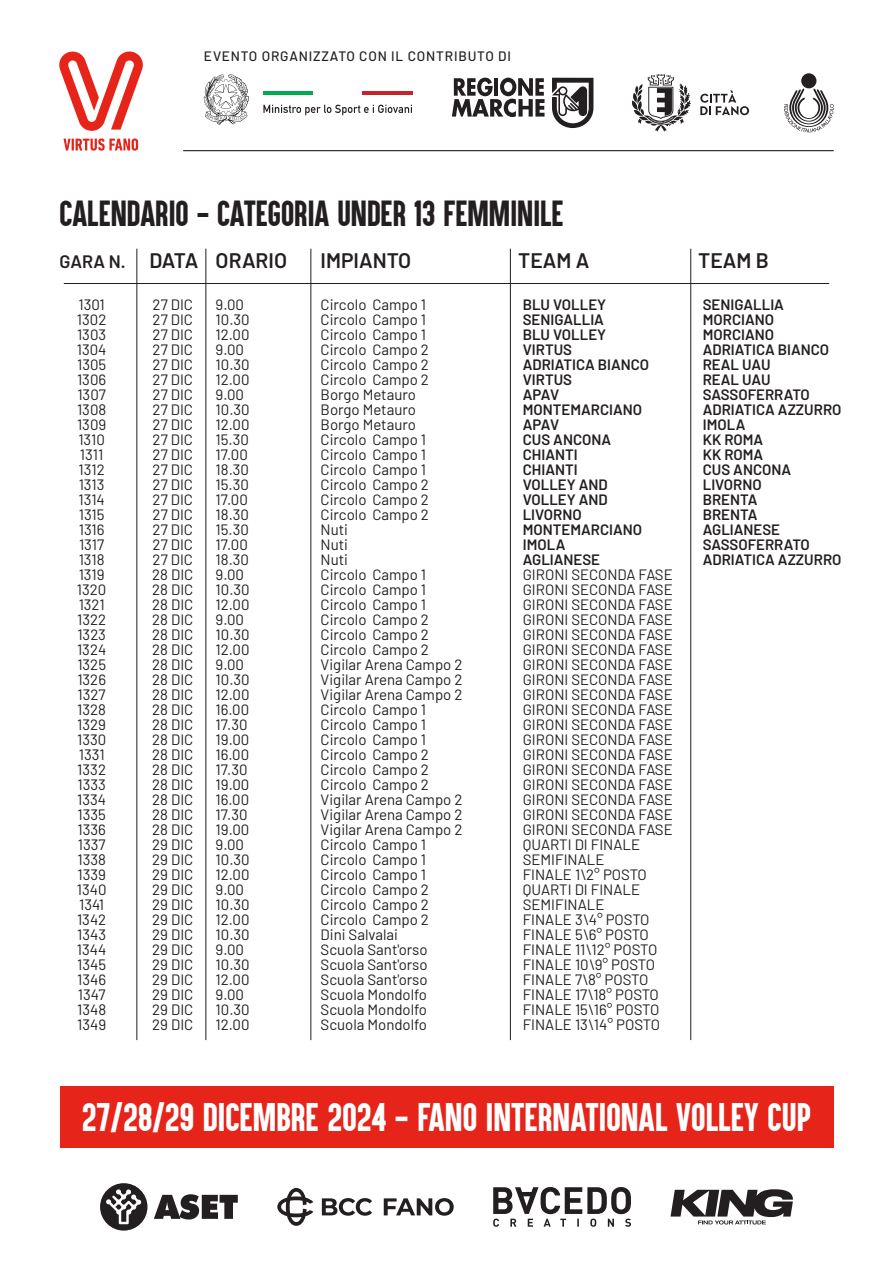
<style>
.page{position:relative;width:893px;height:1263px;background:#fff}
.page>*{position:absolute;margin:0;border:0;box-sizing:border-box;transform-origin:0 0}
.t1{font:33px "Aku&Kamu";color:#fff}
.t2{font:30px "Aku&Kamu";color:#231f20}
.t3{font:600 21px "Barlow";color:#231f20}
.t4{font:15px/15px "Barlow";color:#231f20}
.t5{font:600 15px/15px "Barlow";color:#231f20}
.t6{font:500 13.65px "Barlow";letter-spacing:.06em;color:#231f20}
.s1{font-size:18px}
</style>
<div class="page">
<svg style="left:63px;top:138px;width:75px;height:13px"></svg>
<svg style="left:59px;top:51px;width:84px;height:80px"></svg>
<hr style="left:183px;top:150px;width:651px;height:1px;background:#231f20">
<svg style="left:452px;top:78px;width:92px;height:39px"></svg>
<svg style="left:552px;top:78px;width:41px;height:50px"></svg>
<div style="left:801px;top:73px;width:15px;height:15px;background:#231f20;border-radius:50%"></div>
<svg style="left:784px;top:88px;width:50px;height:44px"></svg>
<svg style="left:632px;top:74px;width:59px;height:58px"></svg>
<svg style="left:700px;top:90px;width:49px;height:25px"></svg>
<hr style="left:363px;top:92px;width:50px;height:3px;background:#c6232c">
<hr style="left:263px;top:92px;width:50px;height:3px;background:#00ab4d">
<svg style="left:263px;top:105px;width:149px;height:10px"></svg>
<svg style="left:204px;top:74px;width:45px;height:51px"></svg>
<svg style="left:493px;top:1187px;width:138px;height:40px"></svg>
<svg style="left:670px;top:1189px;width:123px;height:35px"></svg>
<svg style="left:154px;top:1194px;width:84px;height:25px"></svg>
<svg style="left:100px;top:1183px;width:47px;height:47px"></svg>
<svg style="left:277px;top:1188px;width:95px;height:38px"></svg>
<svg style="left:384px;top:1198px;width:70px;height:18px"></svg>
<div style="left:60px;top:1086px;width:773px;height:61px;background:#e72419"></div>
<hr style="left:64px;top:283px;width:765px;height:1px;background:#231f20">
<hr style="left:206px;top:249px;width:1px;height:791px;background:#231f20">
<hr style="left:311px;top:249px;width:1px;height:791px;background:#231f20">
<hr style="left:510px;top:249px;width:1px;height:791px;background:#231f20">
<hr style="left:690px;top:249px;width:1px;height:791px;background:#231f20">
<hr style="left:137px;top:249px;width:1px;height:791px;background:#231f20">
<p class="t6" style="left:204px;top:46px;width:309px">EVENTO ORGANIZZATO CON IL CONTRIBUTO DI</p>
<h2 class="t2" style="left:60px;top:194px;width:506px">CALENDARIO - CATEGORIA UNDER 13 FEMMINILE</h2>
<h3 class="t3" style="left:60px;top:245px;width:229px"><span class="s1">GARA N.</span> DATA ORARIO</h3>
<h3 class="t3" style="left:321px;top:245px;width:92px">IMPIANTO</h3>
<h3 class="t3" style="left:518px;top:245px;width:73px">TEAM A</h3>
<h3 class="t3" style="left:698px;top:245px;width:72px">TEAM B</h3>
<p class="t4" style="left:77px;top:296px;width:31px">1301<br>1302<br>1303<br>1304<br>1305<br>1306<br>1307<br>1308<br>1309<br>1310<br>1311<br>1312<br>1313<br>1314<br>1315<br>1316<br>1317<br>1318<br>1319<br>1320<br>1321<br>1322<br>1323<br>1324<br>1325<br>1326<br>1327<br>1328<br>1329<br>1330<br>1331<br>1332<br>1333<br>1334<br>1335<br>1336<br>1337<br>1338<br>1339<br>1340<br>1341<br>1342<br>1343<br>1344<br>1345<br>1346<br>1347<br>1348<br>1349</p>
<p class="t4" style="left:216px;top:296px;width:36px">9.00<br>10.30<br>12.00<br>9.00<br>10.30<br>12.00<br>9.00<br>10.30<br>12.00<br>15.30<br>17.00<br>18.30<br>15.30<br>17.00<br>18.30<br>15.30<br>17.00<br>18.30<br>9.00<br>10.30<br>12.00<br>9.00<br>10.30<br>12.00<br>9.00<br>10.30<br>12.00<br>16.00<br>17.30<br>19.00<br>16.00<br>17.30<br>19.00<br>16.00<br>17.30<br>19.00<br>9.00<br>10.30<br>12.00<br>9.00<br>10.30<br>12.00<br>10.30<br>9.00<br>10.30<br>12.00<br>9.00<br>10.30<br>12.00</p>
<p class="t4" style="left:321px;top:296px;width:143px">Circolo Campo 1<br>Circolo Campo 1<br>Circolo Campo 1<br>Circolo Campo 2<br>Circolo Campo 2<br>Circolo Campo 2<br>Borgo Metauro<br>Borgo Metauro<br>Borgo Metauro<br>Circolo Campo 1<br>Circolo Campo 1<br>Circolo Campo 1<br>Circolo Campo 2<br>Circolo Campo 2<br>Circolo Campo 2<br>Nuti<br>Nuti<br>Nuti<br>Circolo Campo 1<br>Circolo Campo 1<br>Circolo Campo 1<br>Circolo Campo 2<br>Circolo Campo 2<br>Circolo Campo 2<br>Vigilar Arena Campo 2<br>Vigilar Arena Campo 2<br>Vigilar Arena Campo 2<br>Circolo Campo 1<br>Circolo Campo 1<br>Circolo Campo 1<br>Circolo Campo 2<br>Circolo Campo 2<br>Circolo Campo 2<br>Vigilar Arena Campo 2<br>Vigilar Arena Campo 2<br>Vigilar Arena Campo 2<br>Circolo Campo 1<br>Circolo Campo 1<br>Circolo Campo 1<br>Circolo Campo 2<br>Circolo Campo 2<br>Circolo Campo 2<br>Dini Salvalai<br>Scuola Sant'orso<br>Scuola Sant'orso<br>Scuola Sant'orso<br>Scuola Mondolfo<br>Scuola Mondolfo<br>Scuola Mondolfo</p>
<p class="t5" style="left:703px;top:296px;width:140px">SENIGALLIA<br>MORCIANO<br>MORCIANO<br>ADRIATICA BIANCO<br>REAL UAU<br>REAL UAU<br>SASSOFERRATO<br>ADRIATICA AZZURRO<br>IMOLA<br>KK ROMA<br>KK ROMA<br>CUS ANCONA<br>LIVORNO<br>BRENTA<br>BRENTA<br>AGLIANESE<br>SASSOFERRATO<br>ADRIATICA AZZURRO</p>
<p class="t4" style="left:152px;top:296px;width:43px;text-align:justify">27 DIC 27 DIC 27 DIC 27 DIC 27 DIC 27 DIC 27 DIC 27 DIC 27 DIC 27 DIC 27 DIC 27 DIC 27 DIC 27 DIC 27 DIC 27 DIC 27 DIC 27 DIC 28 DIC 28 DIC 28 DIC 28 DIC 28 DIC 28 DIC 28 DIC 28 DIC 28 DIC 28 DIC 28 DIC 28 DIC 28 DIC 28 DIC 28 DIC 28 DIC 28 DIC 28 DIC 29 DIC 29 DIC 29 DIC 29 DIC 29 DIC 29 DIC 29 DIC 29 DIC 29 DIC 29 DIC 29 DIC 29 DIC 29 DIC</p>
<p class="t5" style="left:523px;top:296px;width:128px">BLU VOLLEY<br>SENIGALLIA<br>BLU VOLLEY<br>VIRTUS<br>ADRIATICA BIANCO<br>VIRTUS<br>APAV<br>MONTEMARCIANO<br>APAV<br>CUS ANCONA<br>CHIANTI<br>CHIANTI<br>VOLLEY AND<br>VOLLEY AND<br>LIVORNO<br>MONTEMARCIANO<br>IMOLA<br>AGLIANESE</p>
<p class="t4" style="left:523px;top:566px;width:152px">GIRONI SECONDA FASE<br>GIRONI SECONDA FASE<br>GIRONI SECONDA FASE<br>GIRONI SECONDA FASE<br>GIRONI SECONDA FASE<br>GIRONI SECONDA FASE<br>GIRONI SECONDA FASE<br>GIRONI SECONDA FASE<br>GIRONI SECONDA FASE<br>GIRONI SECONDA FASE<br>GIRONI SECONDA FASE<br>GIRONI SECONDA FASE<br>GIRONI SECONDA FASE<br>GIRONI SECONDA FASE<br>GIRONI SECONDA FASE<br>GIRONI SECONDA FASE<br>GIRONI SECONDA FASE<br>GIRONI SECONDA FASE<br>QUARTI DI FINALE<br>SEMIFINALE<br>FINALE 1\2° POSTO<br>QUARTI DI FINALE<br>SEMIFINALE<br>FINALE 3\4° POSTO<br>FINALE 5\6° POSTO<br>FINALE 11\12° POSTO<br>FINALE 10\9° POSTO<br>FINALE 7\8° POSTO<br>FINALE 17\18° POSTO<br>FINALE 15\16° POSTO<br>FINALE 13\14° POSTO</p>
<h1 class="t1" style="left:82px;top:1095px;width:730px">27/28/29 DICEMBRE 2024 - FANO INTERNATIONAL VOLLEY CUP</h1>
</div>
